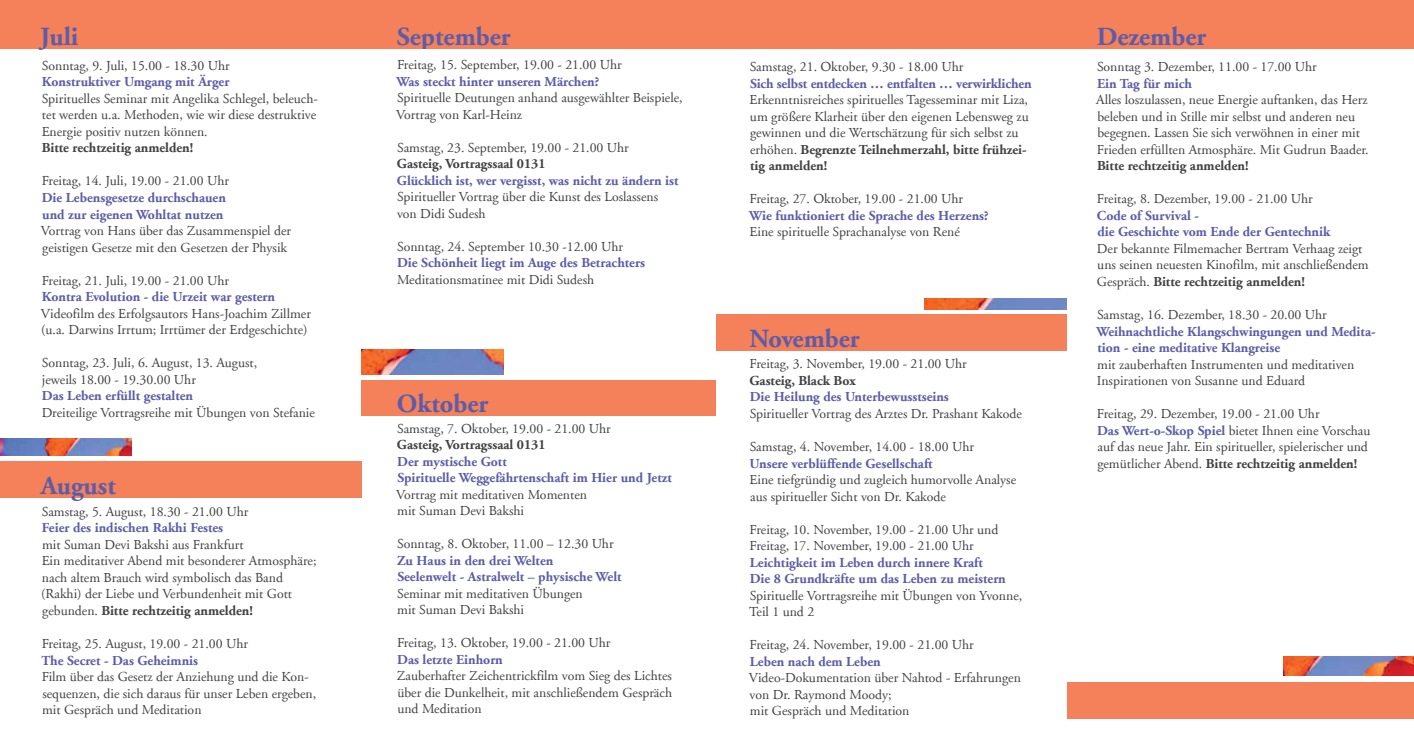
<style>
.page{position:relative;width:1414px;height:752px;background:#fff}
.page>*{position:absolute;margin:0;border:0;box-sizing:border-box;transform-origin:0 0}
.t1{font:700 26.25px "Adobe Garamond LT";color:#5c5ca9}
.t2{font:13.75px/16.5px "Adobe Garamond LT";color:#414042}
.t3{font:700 13.75px/16.5px "Adobe Garamond LT";color:#5c5ca9}
.t4{font:700 13.75px "Adobe Garamond LT";color:#414042}
.s1{font-weight:700}
.s2{font-weight:700;color:#5c5ca9}
</style>
<div class="page">
<div style="left:0;top:0;width:1414px;height:49px;background:#f48159"></div>
<div style="left:0;top:461px;width:361px;height:36px;background:#f48159"></div>
<img style="left:0;top:438px;width:131px;height:17px">
<div style="left:716px;top:314px;width:351px;height:37px;background:#f48159"></div>
<img style="left:925px;top:299px;width:142px;height:10px">
<div style="left:1067px;top:681px;width:347px;height:37px;background:#f48159"></div>
<img style="left:1283px;top:656px;width:131px;height:19px">
<div style="left:361px;top:380px;width:355px;height:35px;background:#f48159"></div>
<img style="left:361px;top:349px;width:142px;height:25px">
<h1 class="t1" style="left:40px;top:22px;width:40px">Juli</h1>
<p class="t2" style="left:42px;top:58px;width:189px">Sonntag, 9. Juli, 15.00 - 18.30 Uhr</p>
<p class="t3" style="left:42px;top:74px;width:189px">Konstruktiver Umgang mit Ärger</p>
<p class="t2" style="left:42px;top:91px;width:278px">Spirituelles Seminar mit Angelika Schlegel, beleuch&shy;tet werden u.a. Methoden, wie wir diese destruktive<br>Energie positiv nutzen können.</p>
<p class="t4" style="left:42px;top:140px;width:153px">Bitte rechtzeitig anmelden!</p>
<p class="t2" style="left:42px;top:173px;width:189px">Freitag, 14. Juli, 19.00 - 21.00 Uhr</p>
<p class="t3" style="left:42px;top:189px;width:186px">Die Lebensgesetze durchschauen und zur eigenen Wohltat nutzen</p>
<p class="t2" style="left:41px;top:223px;width:252px">Vortrag von Hans über das Zusammenspiel der geistigen Gesetze mit den Gesetzen der Physik</p>
<p class="t2" style="left:42px;top:272px;width:189px">Freitag, 21. Juli, 19.00 - 21.00 Uhr</p>
<p class="t3" style="left:42px;top:288px;width:235px">Kontra Evolution - die Urzeit war gestern</p>
<p class="t2" style="left:41px;top:305px;width:271px">Videofilm des Erfolgsautors Hans-Joachim Zillmer (u.a. Darwins Irrtum; Irrtümer der Erdgeschichte)</p>
<p class="t2" style="left:42px;top:355px;width:217px">Sonntag, 23. Juli, 6. August, 13. August, jeweils 18.00 - 19.30.00 Uhr</p>
<p class="t3" style="left:42px;top:387px;width:153px">Das Leben erfüllt gestalten</p>
<p class="t2" style="left:42px;top:404px;width:275px">Dreiteilige Vortragsreihe mit Übungen von Stefanie</p>
<h1 class="t1" style="left:41px;top:471px;width:76px">August</h1>
<p class="t2" style="left:42px;top:503px;width:208px">Samstag, 5. August, 18.30 - 21.00 Uhr</p>
<p class="t3" style="left:42px;top:519px;width:183px">Feier des indischen Rakhi Festes</p>
<p class="t2" style="left:41px;top:536px;width:277px">mit Suman Devi Bakshi aus Frankfurt<br>Ein meditativer Abend mit besonderer Atmosphäre; nach altem Brauch wird symbolisch das Band (Rakhi) der Liebe und Verbundenheit mit Gott gebunden. <span class="s1">Bitte rechtzeitig anmelden!</span></p>
<p class="t2" style="left:42px;top:635px;width:208px">Freitag, 25. August, 19.00 - 21.00 Uhr</p>
<p class="t3" style="left:41px;top:651px;width:158px">The Secret - Das Geheimnis</p>
<p class="t2" style="left:42px;top:668px;width:276px">Film über das Gesetz der Anziehung und die Kon&shy;sequenzen, die sich daraus für unser Leben ergeben, mit Gespräch und Meditation</p>
<h1 class="t1" style="left:397px;top:22px;width:115px">September</h1>
<p class="t2" style="left:397px;top:57px;width:226px">Freitag, 15. September, 19.00 - 21.00 Uhr</p>
<p class="t3" style="left:396px;top:73px;width:204px">Was steckt hinter unseren Märchen?</p>
<p class="t2" style="left:396px;top:90px;width:288px">Spirituelle Deutungen anhand ausgewählter Beispiele,<br>Vortrag von Karl-Heinz</p>
<p class="t2" style="left:397px;top:139px;width:233px">Samstag, 23. September, 19.00 - 21.00 Uhr</p>
<p class="t4" style="left:397px;top:156px;width:150px">Gasteig, Vortragssaal 0131</p>
<p class="t3" style="left:397px;top:172px;width:283px">Glücklich ist, wer vergisst, was nicht zu ändern ist</p>
<p class="t2" style="left:397px;top:189px;width:263px">Spiritueller Vortrag über die Kunst des Loslassens von Didi Sudesh</p>
<p class="t2" style="left:397px;top:238px;width:227px">Sonntag, 24. September 10.30 -12.00 Uhr</p>
<p class="t3" style="left:397px;top:255px;width:249px">Die Schönheit liegt im Auge des Betrachters</p>
<p class="t2" style="left:397px;top:271px;width:199px">Meditationsmatinee mit Didi Sudesh</p>
<h1 class="t1" style="left:397px;top:388px;width:93px">Oktober</h1>
<p class="t2" style="left:397px;top:420px;width:215px">Samstag, 7. Oktober, 19.00 - 21.00 Uhr</p>
<p class="t4" style="left:397px;top:437px;width:150px">Gasteig, Vortragssaal 0131</p>
<p class="t3" style="left:397px;top:453px;width:276px">Der mystische Gott<br>Spirituelle Weggefährtenschaft im Hier und Jetzt</p>
<p class="t2" style="left:396px;top:486px;width:192px">Vortrag mit meditativen Momenten mit Suman Devi Bakshi</p>
<p class="t2" style="left:397px;top:535px;width:218px">Sonntag, 8. Oktober, 11.00 – 12.30 Uhr</p>
<p class="t3" style="left:397px;top:552px;width:226px">Zu Haus in den drei Welten<br>Seelenwelt - Astralwelt – physische Welt</p>
<p class="t2" style="left:397px;top:585px;width:187px">Seminar mit meditativen Übungen mit Suman Devi Bakshi</p>
<p class="t2" style="left:397px;top:634px;width:215px">Freitag, 13. Oktober, 19.00 - 21.00 Uhr</p>
<p class="t3" style="left:397px;top:651px;width:107px">Das letzte Einhorn</p>
<p class="t2" style="left:397px;top:667px;width:277px;text-align:justify">Zauberhafter Zeichentrickfilm vom Sieg des Lichtes über die Dunkelheit, mit anschließendem Gespräch und Meditation</p>
<p class="t2" style="left:750px;top:59px;width:215px">Samstag, 21. Oktober, 9.30 - 18.00 Uhr</p>
<p class="t3" style="left:750px;top:75px;width:283px">Sich selbst entdecken … entfalten … verwirklichen</p>
<p class="t2" style="left:749px;top:92px;width:281px">Erkenntnisreiches spirituelles Tagesseminar mit Liza, um größere Klarheit über den eigenen Lebensweg zu gewinnen und die Wertschätzung für sich selbst zu erhöhen. <span class="s1">Begrenzte Teilnehmerzahl, bitte frühzei&shy;tig anmelden!</span></p>
<p class="t2" style="left:750px;top:191px;width:215px">Freitag, 27. Oktober, 19.00 - 21.00 Uhr</p>
<p class="t3" style="left:749px;top:207px;width:241px">Wie funktioniert die Sprache des Herzens?</p>
<p class="t2" style="left:749px;top:224px;width:212px">Eine spirituelle Sprachanalyse von René</p>
<h1 class="t1" style="left:749px;top:324px;width:112px">November</h1>
<p class="t2" style="left:750px;top:356px;width:219px">Freitag, 3. November, 19.00 - 21.00 Uhr</p>
<p class="t4" style="left:749px;top:373px;width:108px">Gasteig, Black Box</p>
<p class="t3" style="left:750px;top:389px;width:201px">Die Heilung des Unterbewusstseins</p>
<p class="t2" style="left:750px;top:405px;width:274px">Spiritueller Vortrag des Arztes Dr. Prashant Kakode</p>
<p class="t2" style="left:750px;top:438px;width:226px">Samstag, 4. November, 14.00 - 18.00 Uhr</p>
<p class="t3" style="left:749px;top:455px;width:185px">Unsere verblüffende Gesellschaft</p>
<p class="t2" style="left:749px;top:471px;width:268px">Eine tiefgründig und zugleich humorvolle Analyse aus spiritueller Sicht von Dr. Kakode</p>
<p class="t2" style="left:750px;top:521px;width:250px">Freitag, 10. November, 19.00 - 21.00 Uhr und<br>Freitag, 17. November, 19.00 - 21.00 Uhr</p>
<p class="t3" style="left:750px;top:554px;width:258px">Leichtigkeit im Leben durch innere Kraft<br>Die 8 Grundkräfte um das Leben zu meistern</p>
<p class="t2" style="left:749px;top:587px;width:275px">Spirituelle Vortragsreihe mit Übungen von Yvonne,<br>Teil 1 und 2</p>
<p class="t2" style="left:750px;top:636px;width:226px">Freitag, 24. November, 19.00 - 21.00 Uhr</p>
<p class="t3" style="left:750px;top:653px;width:132px">Leben nach dem Leben</p>
<p class="t2" style="left:749px;top:669px;width:273px">Video-Dokumentation über Nahtod - Erfahrungen von Dr. Raymond Moody;<br>mit Gespräch und Meditation</p>
<h1 class="t1" style="left:1097px;top:22px;width:111px">Dezember</h1>
<p class="t2" style="left:1097px;top:59px;width:221px">Sonntag 3. Dezember, 11.00 - 17.00 Uhr</p>
<p class="t3" style="left:1097px;top:75px;width:96px">Ein Tag für mich</p>
<p class="t2" style="left:1096px;top:92px;width:274px">Alles loszulassen, neue Energie auftanken, das Herz beleben und in Stille mir selbst und anderen neu begegnen. Lassen Sie sich verwöhnen in einer mit Frieden erfüllten Atmosphäre. Mit Gudrun Baader.</p>
<p class="t4" style="left:1097px;top:158px;width:153px">Bitte rechtzeitig anmelden!</p>
<p class="t2" style="left:1097px;top:191px;width:217px">Freitag, 8. Dezember, 19.00 - 21.00 Uhr</p>
<p class="t3" style="left:1097px;top:207px;width:235px">Code of Survival -<br>die Geschichte vom Ende der Gentechnik</p>
<p class="t2" style="left:1097px;top:240px;width:273px">Der bekannte Filmemacher Bertram Verhaag zeigt uns seinen neuesten Kinofilm, mit anschließendem<br>Gespräch. <span class="s1">Bitte rechtzeitig anmelden!</span></p>
<p class="t2" style="left:1097px;top:306px;width:231px">Samstag, 16. Dezember, 18.30 - 20.00 Uhr</p>
<p class="t3" style="left:1096px;top:323px;width:281px">Weihnachtliche Klangschwingungen und Medita&shy;tion - eine meditative Klangreise</p>
<p class="t2" style="left:1097px;top:356px;width:259px">mit zauberhaften Instrumenten und meditativen<br>Inspirationen von Susanne und Eduard</p>
<p class="t2" style="left:1097px;top:405px;width:275px">Freitag, 29. Dezember, 19.00 - 21.00 Uhr<br><span class="s2">Das Wert-o-Skop Spiel</span> bietet Ihnen eine Vorschau auf das neue Jahr. Ein spiritueller, spielerischer und gemütlicher Abend. <span class="s1">Bitte rechtzeitig anmelden!</span></p>
</div>
